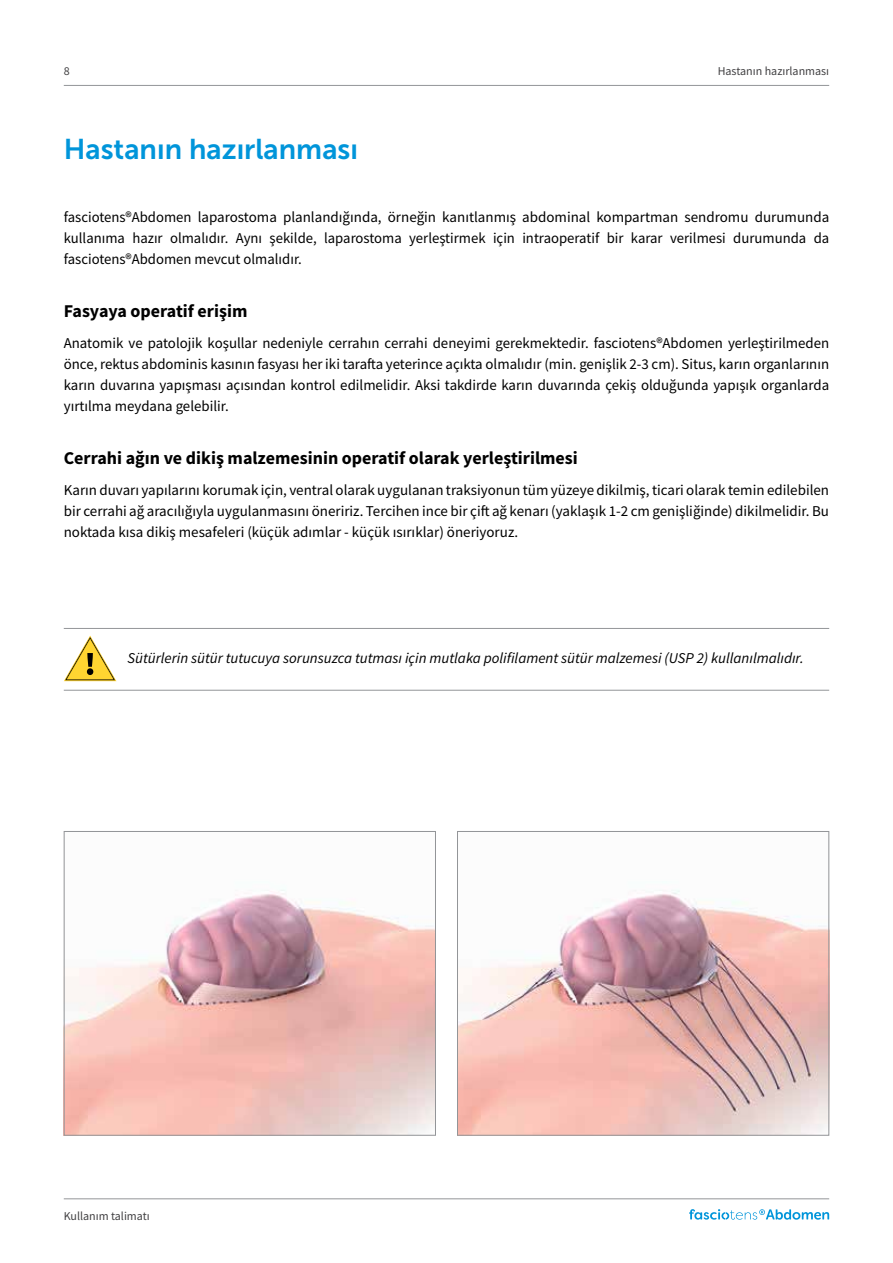
<style>
.page{position:relative;width:893px;height:1263px;background:#fff}
.page>*{position:absolute;margin:0;border:0;box-sizing:border-box;transform-origin:0 0}
.t1{font:28.5px "Museo Sans 700";color:#0095da}
.t2{font:700 18px "Source Sans Pro";color:#000}
.t3{font:15px/21px "Source Sans Pro";color:#000;text-align:justify}
.t4{font:italic 15px "Source Sans Pro";color:#000}
.t5{font:12px "Source Sans Pro";color:#414042}
</style>
<div class="page">
<hr style="left:64px;top:85px;width:765px;height:1px;background:#939598">
<hr style="left:64px;top:1198px;width:765px;height:1px;background:#939598">
<svg style="left:689px;top:1209px;width:140px;height:11px"></svg>
<img style="left:66px;top:889px;width:368px;height:245px">
<div style="left:64px;top:831px;width:372px;height:305px;border:1px solid #939598"></div>
<img style="left:459px;top:890px;width:368px;height:244px">
<div style="left:457px;top:831px;width:372px;height:305px;border:1px solid #939598"></div>
<hr style="left:64px;top:690px;width:765px;height:1px;background:#939598">
<hr style="left:64px;top:628px;width:765px;height:1px;background:#939598">
<svg style="left:64px;top:635px;width:52px;height:46px"></svg>
<p class="t5" style="left:64px;top:63px;width:7px">8</p>
<h1 class="t1" style="left:64px;top:133px;width:296px">Hastanın hazırlanması</h1>
<p class="t5" style="left:718px;top:63px;width:113px">Hastanın hazırlanması</p>
<p class="t3" style="left:64px;top:206px;width:767px">fasciotens®Abdomen laparostoma planlandığında, örneğin kanıtlanmış abdominal kompartman sendromu durumunda kullanıma hazır olmalıdır. Aynı şekilde, laparostoma yerleştirmek için intraoperatif bir karar verilmesi durumunda da fasciotens®Abdomen mevcut olmalıdır.</p>
<p class="t2" style="left:64px;top:298px;width:185px">Fasyaya operatif erişim</p>
<p class="t3" style="left:64px;top:332px;width:767px">Anatomik ve patolojik koşullar nedeniyle cerrahın cerrahi deneyimi gerekmektedir. fasciotens®Abdomen yerleştirilmeden önce, rektus abdominis kasının fasyası her iki tarafta yeterince açıkta olmalıdır (min. genişlik 2-3 cm). Situs, karın organlarının karın duvarına yapışması açısından kontrol edilmelidir. Aksi takdirde karın duvarında çekiş olduğunda yapışık organlarda yırtılma meydana gelebilir.</p>
<p class="t2" style="left:64px;top:445px;width:516px">Cerrahi ağın ve dikiş malzemesinin operatif olarak yerleştirilmesi</p>
<p class="t3" style="left:64px;top:479px;width:767px">Karın duvarı yapılarını korumak için, ventral olarak uygulanan traksiyonun tüm yüzeye dikilmiş, ticari olarak temin edilebilen bir cerrahi ağ aracılığıyla uygulanmasını öneririz. Tercihen ince bir çift ağ kenarı (yaklaşık 1-2 cm genişliğinde) dikilmelidir. Bu noktada kısa dikiş mesafeleri (küçük adımlar - küçük ısırıklar) öneriyoruz.</p>
<p class="t4" style="left:128px;top:648px;width:677px">Sütürlerin sütür tutucuya sorunsuzca tutması için mutlaka polifilament sütür malzemesi (USP 2) kullanılmalıdır.</p>
<p class="t5" style="left:64px;top:1208px;width:88px">Kullanım talimatı</p>
</div>
